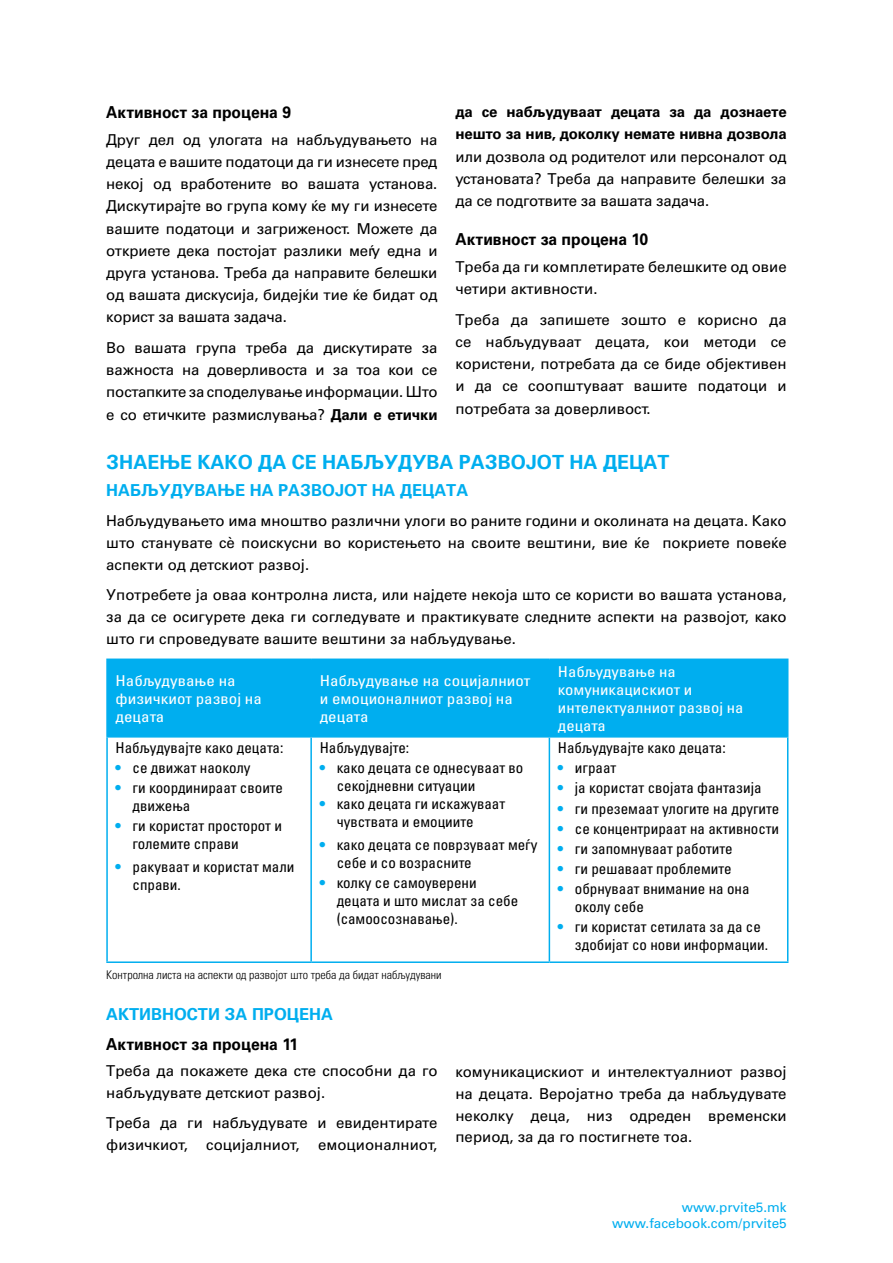
<style>
.page{position:relative;width:893px;height:1263px;background:#fff}
.page>*{position:absolute;margin:0;border:0;box-sizing:border-box;transform-origin:0 0}
.t1{font:700 19.5px "Univers LTCYR 65";color:#00aeef}
.t2{font:700 16.5px "Univers LTCYR 65";color:#000;scale:.95 1}
.t3{font:700 16.5px "Univers LTCYR 65";color:#00aeef}
.t4{font:15px/22.2px "Univers LTCYR 55 Roman";color:#000;text-align:justify}
.t5{font:condensed 15px/18px "Univers LTCYR 57";color:#000}
.t6{font:condensed 15px/18px "Univers LTCYR 57";color:#fff;scale:1.13 1}
.t7{font:700 15px/22.2px "Univers LTCYR 65";letter-spacing:-.01em;color:#000}
.t8{font:condensed 15px/18px "Univers LTCYR 57";color:#fff;scale:1.11 1}
.t9{font:13.5px/16.5px "Univers LTCYR 55 Roman";color:#00aeef;text-align:right}
.t10{font:12px "Univers LTCYR 47 Light Cond";color:#000}
.s1{font-family:"Univers LTCYR 65";font-weight:700;font-stretch:normal;color:#00aeef}
.s2{font-family:"Univers LTCYR 65";font-weight:700}
</style>
<div class="page">
<div style="left:108px;top:660px;width:679px;height:76px;background:#00aeef"></div>
<hr style="left:106px;top:658px;width:205px;height:2px;background:#00aeef">
<hr style="left:106px;top:660px;width:2px;height:76px;background:#00aeef">
<hr style="left:311px;top:658px;width:238px;height:2px;background:#00aeef">
<hr style="left:310px;top:660px;width:2px;height:76px;background:#00aeef">
<hr style="left:549px;top:658px;width:239px;height:2px;background:#00aeef">
<hr style="left:549px;top:660px;width:1px;height:76px;background:#00aeef">
<hr style="left:787px;top:660px;width:1px;height:76px;background:#00aeef">
<hr style="left:106px;top:736px;width:205px;height:1px;background:#00aeef">
<hr style="left:106px;top:737px;width:2px;height:224px;background:#00aeef">
<hr style="left:311px;top:736px;width:238px;height:1px;background:#00aeef">
<hr style="left:310px;top:737px;width:2px;height:224px;background:#00aeef">
<hr style="left:549px;top:736px;width:239px;height:1px;background:#00aeef">
<hr style="left:549px;top:737px;width:1px;height:224px;background:#00aeef">
<hr style="left:787px;top:737px;width:1px;height:224px;background:#00aeef">
<hr style="left:106px;top:961px;width:205px;height:2px;background:#00aeef">
<hr style="left:311px;top:961px;width:238px;height:2px;background:#00aeef">
<hr style="left:549px;top:961px;width:239px;height:2px;background:#00aeef">
<p class="t7" style="left:455px;top:100px;width:333px">да се набљудуваат децата за да дознаете нешто за нив, доколку немате нивна дозвола</p>
<p class="t4" style="left:455px;top:144px;width:333px">или дозвола од родителот или персоналот од установата? Треба да направите белешки за да се подготвите за вашата задача.</p>
<p class="t2" style="left:455px;top:228px;width:204px">Активност за процена 10</p>
<p class="t4" style="left:455px;top:255px;width:333px">Треба да ги комплетирате белешките од овие четири активности.</p>
<p class="t4" style="left:455px;top:308px;width:333px">Треба да запишете зошто е корисно да се набљудуваат децата, кои методи се користени, потребата да се биде објективен и да се соопштуваат вашите податоци и потребата за доверливост.</p>
<h1 class="t1" style="left:106px;top:449px;width:565px">Знаење како да се набљудува развој от на децат</h1>
<p class="t3" style="left:106px;top:479px;width:361px">Набљудување на развој от на децата</p>
<p class="t4" style="left:106px;top:509px;width:682px">Набљудувањето има мноштво различни улоги во раните години и околината на децата. Како што станувате сè поискусни во користењето на своите вештини, вие ќе покриете повеќе аспекти од детскиот развој.</p>
<p class="t4" style="left:106px;top:583px;width:682px">Употребете ја оваа контролна листа, или најдете некоја што се користи во вашата установа, за да се осигурете дека ги согледувате и практикувате следните аспекти на развојот, како што ги спроведувате вашите вештини за набљудување.</p>
<p class="t6" style="left:116px;top:671px;width:131px">Набљудување на физичкиот развој на децата</p>
<p class="t6" style="left:320px;top:671px;width:188px">Набљудување на социјалниот и емоционалниот развој на децата</p>
<p class="t8" style="left:558px;top:662px;width:169px">Набљудување на комуникацискиот и интелектуалниот развој на децата</p>
<p class="t5" style="left:116px;top:738px;width:169px">Набљудувајте како децата:</p>
<p class="t5" style="left:116px;top:758px;width:136px"><span class="s1">•</span> се движат наоколу</p>
<p class="t5" style="left:133px;top:779px;width:152px;text-indent:-17px"><span class="s1">•</span> ги координираат своите движења</p>
<p class="t5" style="left:133px;top:817px;width:151px;text-indent:-17px"><span class="s1">•</span> ги користат просторот и големите справи</p>
<p class="t5" style="left:133px;top:857px;width:163px;text-indent:-17px"><span class="s1">•</span> ракуваат и користат мали справи.</p>
<p class="t2" style="left:106px;top:101px;width:196px">Активност за процена 9</p>
<p class="t4" style="left:106px;top:128px;width:333px">Друг дел од улогата на набљудувањето на децата е вашите податоци да ги изнесете пред некој од вработените во вашата установа.<br>Дискутирајте во група кому ќе му ги изнесете вашите податоци и загриженост. Можете да откриете дека постојат разлики меѓу една и друга установа. Треба да направите белешки од вашата дискусија, бидејќи тие ќе бидат од корист за вашата задача.</p>
<p class="t4" style="left:106px;top:336px;width:333px">Во вашата група треба да дискутирате за важноста на доверливоста и за тоа кои се постапките за споделување информации. Што е со етичките размислувања? <span class="s2">Дали е етички</span></p>
<p class="t5" style="left:320px;top:738px;width:91px">Набљудувајте:</p>
<p class="t5" style="left:337px;top:758px;width:188px;text-indent:-17px"><span class="s1">•</span> како децата се однесуваат во секојдневни ситуации</p>
<p class="t5" style="left:337px;top:794px;width:170px;text-indent:-17px"><span class="s1">•</span> како децата ги искажуваат чувствата и емоциите</p>
<p class="t5" style="left:337px;top:835px;width:202px;text-indent:-17px"><span class="s1">•</span> како децата се поврзуваат меѓу себе и со возрасните</p>
<p class="t5" style="left:337px;top:873px;width:183px;text-indent:-17px"><span class="s1">•</span> колку се самоуверени децата и што мислат за себе (самоосознавање).</p>
<p class="t5" style="left:558px;top:738px;width:169px">Набљудувајте како децата:</p>
<p class="t5" style="left:558px;top:758px;width:60px"><span class="s1">•</span> играат</p>
<p class="t5" style="left:558px;top:779px;width:205px"><span class="s1">•</span> ја користат својата фантазија</p>
<p class="t5" style="left:558px;top:799px;width:223px"><span class="s1">•</span> ги преземаат улогите на другите</p>
<p class="t5" style="left:558px;top:819px;width:223px"><span class="s1">•</span> се концентрираат на активности</p>
<p class="t5" style="left:558px;top:839px;width:176px"><span class="s1">•</span> ги запомнуваат работите</p>
<p class="t5" style="left:558px;top:859px;width:175px"><span class="s1">•</span> ги решаваат проблемите</p>
<p class="t5" style="left:575px;top:879px;width:176px;text-indent:-17px"><span class="s1">•</span> обрнуваат внимание на она околу себе</p>
<p class="t5" style="left:575px;top:917px;width:195px;text-indent:-17px"><span class="s1">•</span> ги користат сетилата за да се здобијат со нови информации.</p>
<p class="t10" style="left:106px;top:966px;width:337px">Контролна листа на аспекти од развојот што треба да бидат набљудувани</p>
<p class="t3" style="left:106px;top:1002px;width:226px">Активности за процена</p>
<p class="t2" style="left:106px;top:1032px;width:204px">Активност за процена 11</p>
<p class="t4" style="left:106px;top:1059px;width:333px">Треба да покажете дека сте способни да го набљудувате детскиот развој.</p>
<p class="t4" style="left:106px;top:1111px;width:333px">Треба да ги набљудувате и евидентирате физичкиот, социјалниот, емоционалниот,</p>
<p class="t4" style="left:455px;top:1060px;width:333px">комуникацискиот и интелектуалниот развој на децата. Веројатно треба да набљудувате неколку деца, низ одреден временски период, за да го постигнете тоа.</p>
<p class="t9" style="left:612px;top:1198px;width:176px">www.prvite5.mk www.facebook.com/prvite5</p>
</div>
